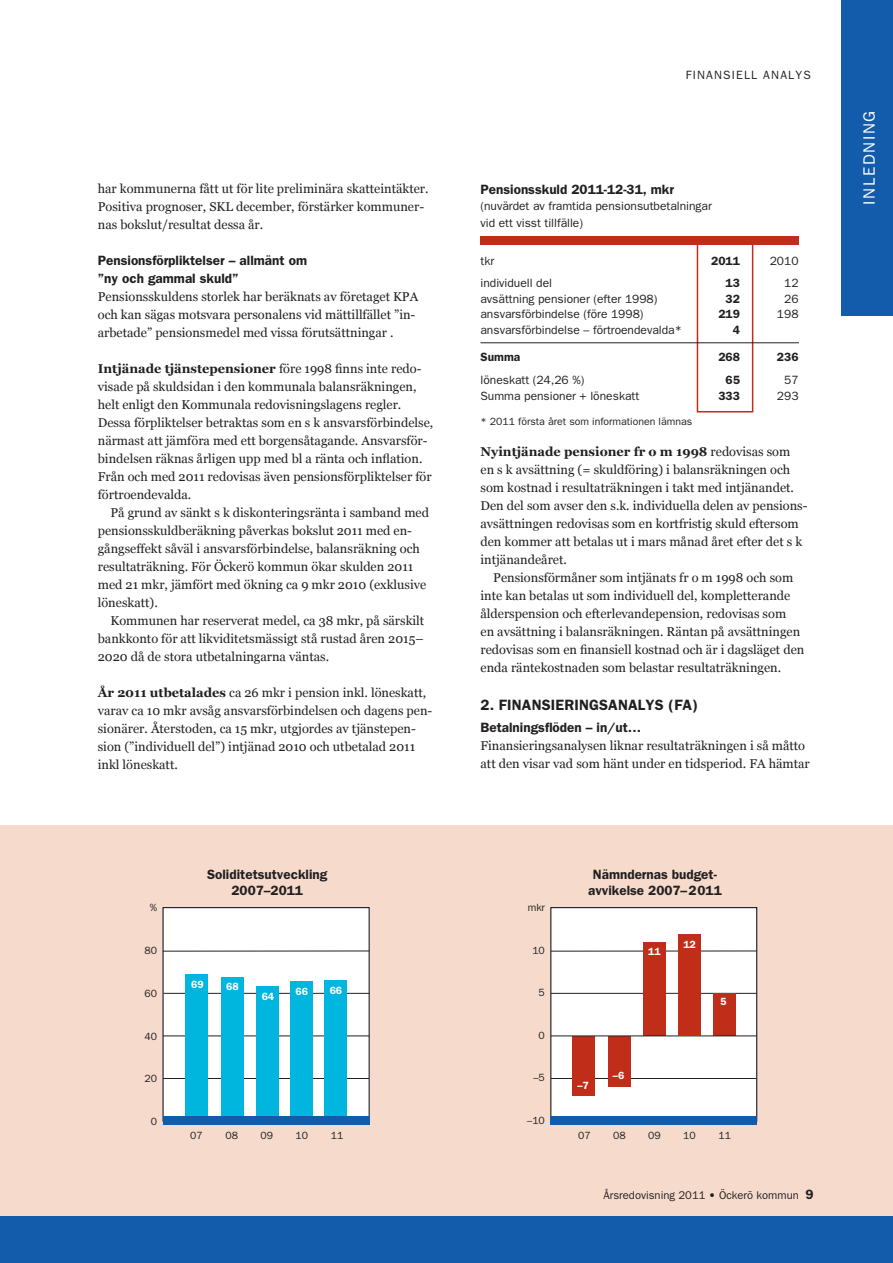
<style>
.page{position:relative;width:893px;height:1263px;background:#fff}
.page>*{position:absolute;margin:0;border:0;box-sizing:border-box;transform-origin:0 0}
.t1{font:16.5px "Franklin Gothic";letter-spacing:.1em;color:#fff}
.t2{font:600 15px "Franklin Gothic";letter-spacing:.01em;color:#231f20}
.t3{font:600 13.5px/16.5px "Franklin Gothic";color:#231f20;text-align:center}
.t4{font:12.75px/18px "Georgia";color:#231f20}
.t5{font:12px/16.5px "Franklin Gothic";color:#231f20}
.t6{font:600 12px "Franklin Gothic";color:#231f20}
.t7{font:12px "Franklin Gothic";letter-spacing:.1em;color:#231f20}
.t8{font:11.25px "Franklin Gothic";color:#231f20}
.t9{font:10.5px "Franklin Gothic";color:#231f20}
.t10{font:600 10.5px "Franklin Gothic";letter-spacing:-.01em;color:#fff}
.s1{font-weight:700}
.s2{font-weight:600;font-size:13.5px}
</style>
<div class="page">
<div style="left:0;top:825px;width:893px;height:391px;background:#f6dbcc"></div>
<div style="left:0;top:1216px;width:893px;height:47px;background:#135cab"></div>
<div style="left:842px;top:0;width:51px;height:316px;background:#135cab"></div>
<div style="left:551px;top:908px;width:206px;height:213px;background:#fff"></div>
<div style="left:550px;top:907px;width:207px;height:214px;border:1px solid #000006"></div>
<hr style="left:551px;top:950px;width:206px;height:1px;background:#231f20">
<hr style="left:551px;top:993px;width:206px;height:1px;background:#231f20">
<hr style="left:551px;top:1078px;width:206px;height:1px;background:#231f20">
<div style="left:713px;top:994px;width:22px;height:42px;background:#c02d19"></div>
<div style="left:573px;top:1036px;width:22px;height:60px;background:#c02d19"></div>
<div style="left:608px;top:1036px;width:22px;height:50px;background:#c02d19"></div>
<div style="left:550px;top:1117px;width:207px;height:8px;background:#135cab"></div>
<div style="left:643px;top:942px;width:22px;height:94px;background:#c02d19"></div>
<hr style="left:551px;top:1035px;width:206px;height:1px;background:#231f20">
<div style="left:678px;top:934px;width:22px;height:101px;background:#c02d19"></div>
<div style="left:163px;top:908px;width:206px;height:213px;background:#fff"></div>
<div style="left:163px;top:907px;width:207px;height:214px;border:1px solid #000006"></div>
<hr style="left:163px;top:950px;width:206px;height:1px;background:#231f20">
<hr style="left:163px;top:993px;width:206px;height:1px;background:#231f20">
<hr style="left:163px;top:1035px;width:206px;height:1px;background:#231f20">
<hr style="left:163px;top:1078px;width:206px;height:1px;background:#231f20">
<div style="left:290px;top:981px;width:23px;height:136px;background:#00b6de"></div>
<div style="left:324px;top:980px;width:23px;height:136px;background:#00b6de"></div>
<div style="left:186px;top:975px;width:22px;height:145px;background:#00b6de"></div>
<div style="left:221px;top:977px;width:22px;height:143px;background:#00b6de"></div>
<div style="left:256px;top:986px;width:23px;height:134px;background:#00b6de"></div>
<div style="left:163px;top:1117px;width:207px;height:8px;background:#135cab"></div>
<div style="left:697px;top:240px;width:56px;height:172px;border:2px solid #c02d19"></div>
<div style="left:480px;top:236px;width:319px;height:9px;background:#c02d19"></div>
<hr style="left:480px;top:342px;width:328px;height:1px;background:#231f20">
<div style="left:799px;top:333px;width:34px;height:25px;background:#fff"></div>
<p class="t4" style="left:98px;top:179px;width:332px">har kommunerna fått ut för lite preliminära skatteintäkter.<br>Positiva prognoser, SKL december, förstärker kommuner&shy;nas bokslut/resultat dessa år.</p>
<p class="t3" style="left:98px;top:250px;width:211px;line-height:18px;text-align:left">Pensionsförpliktelser – allmänt om ”ny och gammal skuld”</p>
<p class="t4" style="left:98px;top:287px;width:322px">Pensionsskuldens storlek har beräknats av företaget KPA och kan sägas motsvara personalens vid mättillfället ”in&shy;arbetade” pensionsmedel med vissa förutsättningar .</p>
<p class="t4" style="left:98px;top:359px;width:337px"><span class="s1">Intjänade tjänstepensioner</span> före 1998 finns inte redo&shy;visade på skuldsidan i den kommunala balansräkningen, helt enligt den Kommunala redovisningslagens regler.<br>Dessa förpliktelser betraktas som en s k ansvarsförbindelse, närmast att jämföra med ett borgensåtagande. Ansvarsför&shy;bindelsen räknas årligen upp med bl a ränta och inflation.<br>Från och med 2011 redovisas även pensionsförpliktelser för förtroendevalda.</p>
<p class="t4" style="left:98px;top:503px;width:333px;text-indent:13px">På grund av sänkt s k diskonteringsränta i samband med pensionsskuldberäkning påverkas bokslut 2011 med en&shy;gångseffekt såväl i ansvarsförbindelse, balansräkning och resultaträkning. För Öckerö kommun ökar skulden 2011 med 21 mkr, jämfört med ökning ca 9 mkr 2010 (exklusive löneskatt).</p>
<p class="t4" style="left:98px;top:611px;width:328px;text-align:justify;text-indent:13px">Kommunen har reserverat medel, ca 38 mkr, på särskilt bankkonto för att likviditetsmässigt stå rustad åren 2015– 2020 då de stora utbetalningarna väntas.</p>
<p class="t4" style="left:98px;top:683px;width:336px"><span class="s1">År 2011 utbetalades</span> ca 26 mkr i pension inkl. löneskatt, varav ca 10 mkr avsåg ansvarsförbindelsen och dagens pen&shy;sionärer. Återstoden, ca 15 mkr, utgjordes av tjänstepen&shy;sion (”individuell del”) intjänad 2010 och utbetalad 2011 inkl löneskatt.</p>
<p class="t9" style="left:150px;top:902px;width:9px">%</p>
<p class="t9" style="left:145px;top:944px;width:14px">80</p>
<p class="t9" style="left:145px;top:987px;width:14px">60</p>
<p class="t9" style="left:145px;top:1030px;width:14px">40</p>
<p class="t9" style="left:145px;top:1072px;width:14px">20</p>
<p class="t9" style="left:151px;top:1115px;width:8px">0</p>
<p class="t3" style="left:207px;top:866px;width:122px">Soliditetsutveckling<br>2007–2011</p>
<p class="t10" style="left:191px;top:978px;width:14px">69</p>
<p class="t10" style="left:226px;top:981px;width:14px">68</p>
<p class="t10" style="left:262px;top:990px;width:14px">64</p>
<p class="t10" style="left:296px;top:985px;width:14px">66</p>
<p class="t10" style="left:330px;top:984px;width:14px">66</p>
<p class="t9" style="left:190px;top:1129px;width:14px">07</p>
<p class="t9" style="left:225px;top:1129px;width:14px">08</p>
<p class="t9" style="left:260px;top:1129px;width:14px">09</p>
<p class="t9" style="left:296px;top:1129px;width:14px">10</p>
<p class="t9" style="left:331px;top:1129px;width:14px">11</p>
<p class="t7" style="left:686px;top:68px;width:127px">FINANSIELL ANALYS</p>
<p class="t3" style="left:480px;top:180px;width:195px">Pensionsskuld 2011-12-31, mkr</p>
<p class="t5" style="left:480px;top:198px;width:233px">(nuvärdet av framtida pensionsutbetalningar vid ett visst tillfälle)</p>
<p class="t5" style="left:480px;top:252px;width:15px">tkr</p>
<p class="t6" style="left:711px;top:254px;width:30px">2011</p>
<p class="t5" style="left:770px;top:252px;width:30px">2010</p>
<p class="t5" style="left:480px;top:274px;width:73px">individuell del</p>
<p class="t6" style="left:726px;top:276px;width:16px">13</p>
<p class="t5" style="left:784px;top:274px;width:16px">12</p>
<p class="t5" style="left:480px;top:290px;width:178px">avsättning pensioner (efter 1998)</p>
<p class="t6" style="left:726px;top:291px;width:16px">32</p>
<p class="t5" style="left:784px;top:290px;width:16px">26</p>
<p class="t5" style="left:480px;top:306px;width:164px">ansvarsförbindelse (före 1998)</p>
<p class="t6" style="left:718px;top:307px;width:23px">219</p>
<p class="t5" style="left:777px;top:306px;width:23px">198</p>
<p class="t5" style="left:480px;top:321px;width:203px">ansvarsförbindelse – förtroendevalda*</p>
<p class="t6" style="left:733px;top:323px;width:9px">4</p>
<p class="t6" style="left:480px;top:350px;width:41px">Summa</p>
<p class="t6" style="left:718px;top:350px;width:23px">268</p>
<p class="t6" style="left:777px;top:350px;width:23px">236</p>
<p class="t5" style="left:480px;top:372px;width:105px">löneskatt (24,26 %)</p>
<p class="t6" style="left:726px;top:373px;width:16px">65</p>
<p class="t5" style="left:784px;top:372px;width:16px">57</p>
<p class="t5" style="left:480px;top:387px;width:160px">Summa pensioner + löneskatt</p>
<p class="t6" style="left:718px;top:389px;width:23px">333</p>
<p class="t5" style="left:777px;top:387px;width:23px">293</p>
<p class="t9" style="left:480px;top:415px;width:213px">* 2011 första året som informationen lämnas</p>
<p class="t4" style="left:480px;top:443px;width:328px"><span class="s1">Nyintjänade pensioner fr o m 1998</span> redovisas som<br>en s k avsättning (= skuldföring) i balansräkningen och som kostnad i resultaträkningen i takt med intjänandet.<br>Den del som avser den s.k. individuella delen av pensions&shy;avsättningen redovisas som en kortfristig skuld eftersom den kommer att betalas ut i mars månad året efter det s k intjänandeåret.</p>
<p class="t4" style="left:480px;top:569px;width:325px;text-indent:13px">Pensionsförmåner som intjänats fr o m 1998 och som inte kan betalas ut som individuell del, kompletterande ålderspension och efterlevandepension, redovisas som<br>en avsättning i balansräkningen. Räntan på avsättningen redovisas som en finansiell kostnad och är i dagsläget den enda räntekostnaden som belastar resultaträkningen.</p>
<p class="t2" style="left:480px;top:696px;width:219px">2. FINANSIERINGSANALYS (FA)</p>
<p class="t3" style="left:480px;top:719px;width:162px">Betalningsflöden – in/ut…</p>
<p class="t4" style="left:480px;top:737px;width:331px">Finansieringsanalysen liknar resultaträkningen i så måtto att den visar vad som hänt under en tidsperiod. FA hämtar</p>
<p class="t9" style="left:528px;top:901px;width:18px">mkr</p>
<p class="t9" style="left:532px;top:944px;width:14px">10</p>
<p class="t9" style="left:539px;top:986px;width:8px">5</p>
<p class="t9" style="left:539px;top:1029px;width:8px">0</p>
<p class="t9" style="left:533px;top:1072px;width:13px">–5</p>
<p class="t9" style="left:527px;top:1114px;width:19px">–10</p>
<p class="t3" style="left:588px;top:866px;width:135px">Nämndernas budget&shy;avvikelse 2007–2011</p>
<p class="t10" style="left:648px;top:945px;width:14px">11</p>
<p class="t10" style="left:683px;top:938px;width:14px">12</p>
<p class="t10" style="left:720px;top:995px;width:8px">5</p>
<p class="t10" style="left:577px;top:1079px;width:13px">–7</p>
<p class="t10" style="left:613px;top:1069px;width:13px">–6</p>
<p class="t9" style="left:578px;top:1129px;width:14px">07</p>
<p class="t9" style="left:613px;top:1129px;width:14px">08</p>
<p class="t9" style="left:648px;top:1129px;width:14px">09</p>
<p class="t9" style="left:683px;top:1129px;width:14px">10</p>
<p class="t9" style="left:718px;top:1129px;width:14px">11</p>
<p class="t8" style="left:604px;top:1188px;width:211px">Årsredovisning 2011 • Öckerö kommun <span class="s2">9</span></p>
<p class="t1" style="left:860px;top:205px;width:95px;rotate:-90deg">INLEDNING</p>
</div>
